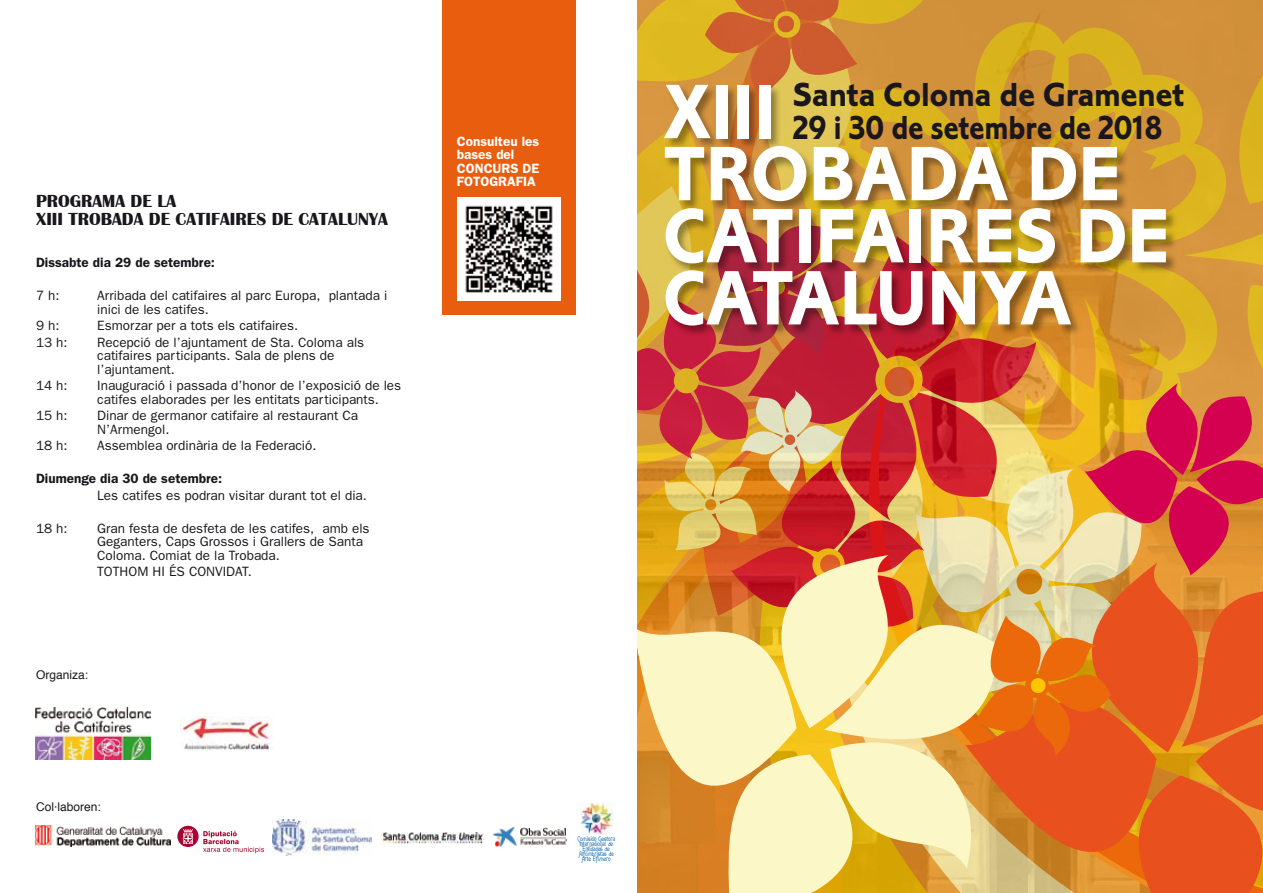
<style>
.page{position:relative;width:1263px;height:893px;background:#fff}
.page>*{position:absolute;margin:0;border:0;box-sizing:border-box;transform-origin:0 0}
.t1{font:79.95px/62.1px "Corinthian Bold Plain";color:#fff;scale:.95 1}
.t2{font:34.5px/33px "Corinthian Bold Plain";color:#1a171c}
.t3{font:700 18px/18px "Britannic";color:#1a171c}
.t4{font:13.5px/13.5px "Franklin Gothic";color:#1a171c}
.t5{font:600 13.5px "Franklin Gothic";color:#1a171c}
.t6{font:600 13.5px/13.5px "Franklin Gothic";color:#fff}
.t7{font:12px "Helvetica";color:#1a171c}
.t8{font:7.8px "Toulouse Lautrec";color:#045ba3}
</style>
<div class="page">
<img style="left:36px;top:707px;width:114px;height:52px">
<img style="left:36px;top:826px;width:135px;height:21px">
<img style="left:180px;top:716px;width:92px;height:34px">
<div style="left:442px;top:0;width:134px;height:315px;background:#e95d0f"></div>
<img style="left:457px;top:197px;width:103px;height:103px">
<div style="left:177px;top:826px;width:22px;height:21px;background:#a90230;border-radius:50%"></div>
<svg style="left:183px;top:829px;width:10px;height:15px"></svg>
<svg style="left:203px;top:831px;width:61px;height:22px"></svg>
<img style="left:580px;top:802px;width:32px;height:32px">
<svg style="left:637px;top:0;width:626px;height:893px;background:#d78a46"></svg>
<img style="left:273px;top:819px;width:98px;height:36px">
<img style="left:381px;top:832px;width:103px;height:11px">
<img style="left:494px;top:828px;width:73px;height:19px">
<h3 class="t3" style="left:36px;top:192px;width:353px">PROGRAMA DE LA<br>XIII TROBADA DE CATIFAIRES DE CATALUNYA</h3>
<p class="t5" style="left:36px;top:255px;width:180px">Dissabte dia 29 de setembre:</p>
<p class="t4" style="left:36px;top:289px;width:25px">7 h:</p>
<p class="t4" style="left:97px;top:289px;width:292px">Arribada del catifaires al parc Europa, plantada i inici de les catifes.</p>
<p class="t4" style="left:36px;top:319px;width:25px">9 h:</p>
<p class="t4" style="left:97px;top:319px;width:202px">Esmorzar per a tots els catifaires.</p>
<p class="t4" style="left:36px;top:335px;width:33px">13 h:</p>
<p class="t4" style="left:97px;top:335px;width:269px">Recepció de l’ajuntament de Sta. Coloma als catifaires participants. Sala de plens de l’ajuntament.</p>
<p class="t4" style="left:36px;top:379px;width:33px">14 h:</p>
<p class="t4" style="left:97px;top:379px;width:306px">Inauguració i passada d’honor de l’exposició de les catifes elaborades per les entitats participants.</p>
<p class="t4" style="left:36px;top:409px;width:33px">15 h:</p>
<p class="t4" style="left:97px;top:409px;width:262px">Dinar de germanor catifaire al restaurant Ca<br>N’Armengol.</p>
<p class="t4" style="left:36px;top:439px;width:33px">18 h:</p>
<p class="t4" style="left:97px;top:439px;width:221px">Assemblea ordinària de la Federació.</p>
<p class="t5" style="left:36px;top:471px;width:188px">Diumenge dia 30 de setembre:</p>
<p class="t4" style="left:97px;top:488px;width:271px">Les catifes es podran visitar durant tot el dia.</p>
<p class="t4" style="left:36px;top:521px;width:33px">18 h:</p>
<p class="t4" style="left:97px;top:521px;width:274px">Gran festa de desfeta de les catifes, amb els<br>Geganters, Caps Grossos i Grallers de Santa<br>Coloma. Comiat de la Trobada.</p>
<p class="t4" style="left:97px;top:565px;width:156px">TOTHOM HI ÉS CONVIDAT.</p>
<p class="t7" style="left:36px;top:666px;width:54px">Organiza:</p>
<p class="t7" style="left:36px;top:798px;width:66px">Col·laboren:</p>
<p class="t6" style="left:457px;top:134px;width:84px">Consulteu les bases del<br>CONCURS DE<br>FOTOGRAFIA</p>
<h2 class="t2" style="left:793px;top:78px;width:393px">Santa Coloma de Gramenet<br>29 i 30 de setembre de 2018</h2>
<h1 class="t1" style="left:663px;top:80px;width:535px">XIII<br>TROBADA DE<br>CATIFAIRES DE<br>CATALUNYA</h1>
<p class="t8" style="left:578px;top:835px;width:39px">Comisión Gestora</p>
<p class="t8" style="left:580px;top:840px;width:35px">Internacional de</p>
<p class="t8" style="left:583px;top:845px;width:28px">Entidades de</p>
<p class="t8" style="left:579px;top:850px;width:36px">Alfombristas de</p>
<p class="t8" style="left:582px;top:856px;width:30px">Arte Efímero</p>
</div>
